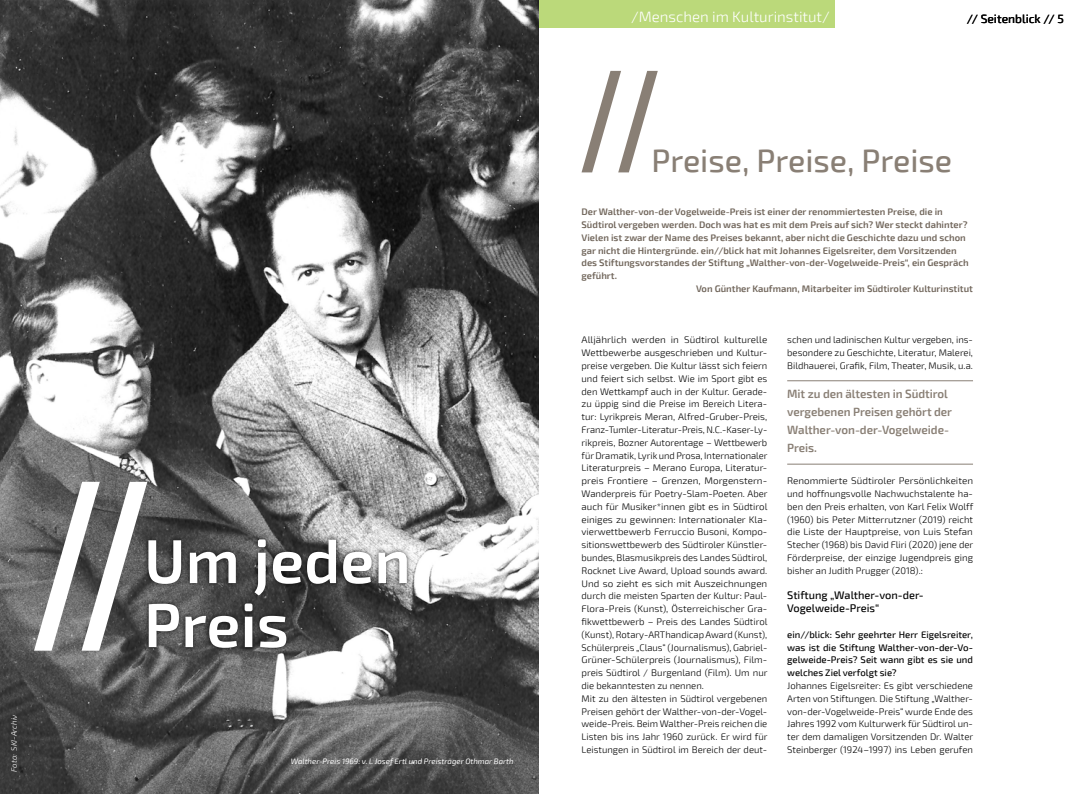
<style>
.page{position:relative;width:1078px;height:794px;background:#fff}
.page>*{position:absolute;margin:0;border:0;box-sizing:border-box;transform-origin:0 0}
.t1{font:800 220.4px "Exo 2";color:#fff;scale:.56 1}
.t2{font:600 62px/64px "Exo 2";color:#fff}
.t3{font:500 32px "Exo 2";color:#897f75}
.t4{font:300 15px "Exo 2";color:#fff}
.t5{font:600 12px/18px "Exo 2";letter-spacing:-.005em;color:#897f75}
.t6{font:500 12px "Exo 2";color:#000}
.t7{font:500 11px/12.8px "Exo 2";color:#000}
.t8{font:300 9.5px/12.8px "Exo 2";color:#000;scale:1.04 1}
.t9{font:600 9.5px "Exo 2";color:#70655a}
.t10{font:300 9.5px/12.8px "Exo 2";color:#000;text-align:justify}
.t11{font:500 9.5px/12.8px "Exo 2";color:#000;text-align:justify}
.t12{font:italic 7.8px "Exo 2";color:#fff}
.t13{font:italic 300 7.8px "Exo 2";color:#fff}
</style>
<div class="page">
<div style="left:539px;top:0;width:294px;height:28px;background:#bbd97a"></div>
<img style="left:0;top:0;width:539px;height:794px">
<hr style="left:787px;top:380px;width:185px;height:1px;background:#897f75">
<hr style="left:787px;top:463px;width:185px;height:1px;background:#897f75">
<div style="left:143px;top:534px;width:269px;height:119px;background:#000;opacity:.69"></div>
<svg style="left:581px;top:71px;width:76px;height:101px"></svg>
<h1 class="t1" style="left:32px;top:423px;width:211px">//</h1>
<h2 class="t2" style="left:144px;top:530px;width:268px">Um jeden<br>Preis</h2>
<p class="t13" style="left:10px;top:771px;width:59px;rotate:-90deg">Foto: SKI-Archiv</p>
<p class="t12" style="left:291px;top:757px;width:224px">Walther-Preis 1969: v. l. Josef Ertl und Preisträger Othmar Barth</p>
<h3 class="t4" style="left:631px;top:8px;width:200px">/Menschen im Kulturinstitut/</h3>
<p class="t6" style="left:966px;top:11px;width:99px">// Seitenblick // 5</p>
<h3 class="t3" style="left:651px;top:141px;width:302px">Preise, Preise, Preise</h3>
<p class="t9" style="left:581px;top:206px;width:362px">Der Walther-von-der Vogelweide-Preis ist einer der renommiertesten Preise, die in</p>
<p class="t9" style="left:581px;top:219px;width:387px">Südtirol vergeben werden. Doch was hat es mit dem Preis auf sich? Wer steckt dahinter?</p>
<p class="t9" style="left:581px;top:232px;width:386px">Vielen ist zwar der Name des Preises bekannt, aber nicht die Geschichte dazu und schon</p>
<p class="t9" style="left:581px;top:245px;width:376px">gar nicht die Hintergründe. ein//blick hat mit Johannes Eigelsreiter, dem Vorsitzenden</p>
<p class="t9" style="left:581px;top:257px;width:388px">des Stiftungsvorstandes der Stiftung „Walther-von-der-Vogelweide-Preis“, ein Gespräch</p>
<p class="t9" style="left:581px;top:270px;width:37px">geführt.</p>
<p class="t9" style="left:695px;top:283px;width:278px">Von Günther Kaufmann, Mitarbeiter im Südtiroler Kulturinstitut</p>
<p class="t8" style="left:581px;top:334px;width:180px">Alljährlich werden in Südtirol kulturelle Wettbewerbe ausgeschrieben und Kultur&shy;preise vergeben. Die Kultur lässt sich feiern und feiert sich selbst. Wie im Sport gibt es den Wettkampf auch in der Kultur. Gerade&shy;zu üppig sind die Preise im Bereich Litera&shy;tur: Lyrikpreis Meran, Alfred-Gruber-Preis, Franz-Tumler-Literatur-Preis, N.C.-Kaser-Ly&shy;rikpreis, Bozner Autorentage – Wettbewerb für Dramatik, Lyrik und Prosa, Internationaler Literaturpreis – Merano Europa, Literatur&shy;preis Frontiere – Grenzen, Morgenstern-Wanderpreis für Poetry-Slam-Poeten. Aber auch für Musiker*innen gibt es in Südtirol einiges zu gewinnen: Internationaler Kla&shy;vierwettbewerb Ferruccio Busoni, Kompo&shy;sitionswettbewerb des Südtiroler Künstler&shy;bundes, Blasmusikpreis des Landes Südtirol, Rocknet Live Award, Upload sounds award.<br>Und so zieht es sich mit Auszeichnungen durch die meisten Sparten der Kultur: Paul-Flora-Preis (Kunst), Österreichischer Gra&shy;fikwettbewerb – Preis des Landes Südtirol (Kunst), Rotary-ARThandicap Award (Kunst), Schülerpreis „Claus“ (Journalismus), Gabriel-Grüner-Schülerpreis (Journalismus), Film&shy;preis Südtirol / Burgenland (Film). Um nur die bekanntesten zu nennen.<br>Mit zu den ältesten in Südtirol vergebenen Preisen gehört der Walther-von-der-Vogel&shy;weide-Preis. Beim Walther-Preis reichen die Listen bis ins Jahr 1960 zurück. Er wird für Leistungen in Südtirol im Bereich der deut-</p>
<p class="t10" style="left:787px;top:334px;width:187px">schen und ladinischen Kultur vergeben, ins&shy;besondere zu Geschichte, Literatur, Malerei, Bildhauerei, Grafik, Film, Theater, Musik, u.a.</p>
<p class="t5" style="left:787px;top:385px;width:166px">Mit zu den ältesten in Südtirol vergebenen Preisen gehört der<br>Walther-von-der-Vogelweide-<br>Preis.</p>
<p class="t8" style="left:787px;top:474px;width:180px;text-align:justify">Renommierte Südtiroler Persönlichkeiten und hoffnungsvolle Nachwuchstalente ha&shy;ben den Preis erhalten, von Karl Felix Wolff (1960) bis Peter Mitterrutzner (2019) reicht die Liste der Hauptpreise, von Luis Stefan Stecher (1968) bis David Fliri (2020) jene der Förderpreise, der einzige Jugendpreis ging bisher an Judith Prugger (2018).:</p>
<p class="t7" style="left:787px;top:589px;width:138px">Stiftung „Walther-von-der-<br>Vogelweide-Preis“</p>
<p class="t11" style="left:787px;top:628px;width:187px">ein//blick: Sehr geehrter Herr Eigelsreiter, was ist die Stiftung Walther-von-der-Vo&shy;gelweide-Preis? Seit wann gibt es sie und welches Ziel verfolgt sie?</p>
<p class="t10" style="left:787px;top:679px;width:187px">Johannes Eigelsreiter: Es gibt verschiedene Arten von Stiftungen. Die Stiftung „Walther&shy;von-der-Vogelweide-Preis“ wurde Ende des Jahres 1992 vom Kulturwerk für Südtirol un&shy;ter dem damaligen Vorsitzenden Dr. Walter Steinberger (1924–1997) ins Leben gerufen</p>
</div>
